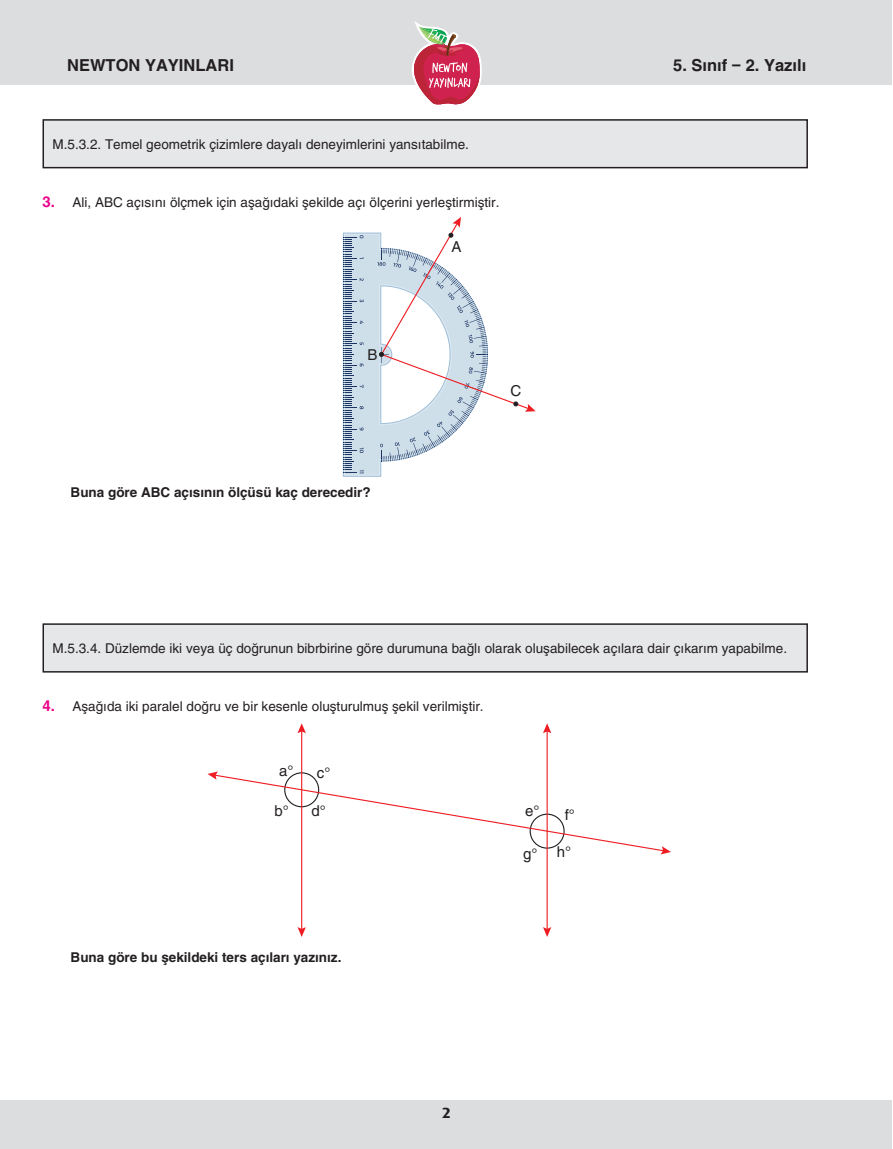
<style>
.page{position:relative;width:893px;height:1149px;background:#fff}
.page>*{position:absolute;margin:0;border:0;box-sizing:border-box;transform-origin:0 0}
.t1{font:700 16.5px "Helvetica BES";color:#231f20}
.t2{font:15px "Helvetica BES";color:#231f20}
.t3{font:700 15px "Dax";color:#231f20;scale:1.1 1}
.Tablo_ici{font:13.5px "Helvetica BES";color:#231f20}
.soru_bold{font:700 13.5px "Helvetica BES";color:#231f20}
.s1{font-weight:700;font-size:15px;color:#ed028c}
</style>
<div class="page">
<div style="left:0;top:1099px;width:892px;height:49px;background:#dcdddf"></div>
<div style="left:0;top:0;width:892px;height:85px;background:#dcdddf"></div>
<svg style="left:412px;top:21px;width:70px;height:84px"></svg>
<div style="left:43px;top:120px;width:764px;height:48px;background:#e6e7e9"></div>
<div style="left:43px;top:119px;width:765px;height:49px;border:2px solid #231f20"></div>
<svg style="left:343px;top:217px;width:193px;height:259px"></svg>
<div style="left:43px;top:624px;width:764px;height:47px;background:#e6e7e9"></div>
<div style="left:43px;top:623px;width:765px;height:49px;border:2px solid #231f20"></div>
<hr style="left:301px;top:729px;width:1px;height:200px;background:#ee1d23">
<svg style="left:298px;top:723px;width:8px;height:10px"></svg>
<svg style="left:298px;top:926px;width:8px;height:10px"></svg>
<svg style="left:207px;top:771px;width:464px;height:83px"></svg>
<hr style="left:547px;top:729px;width:1px;height:200px;background:#ee1d23">
<svg style="left:543px;top:723px;width:8px;height:10px"></svg>
<svg style="left:543px;top:926px;width:8px;height:10px"></svg>
<p class="t1" style="left:67px;top:52px;width:168px">NEWTON YAYINLARI</p>
<p class="t1" style="left:673px;top:52px;width:134px">5. Sınıf – 2. Yazılı</p>
<p class="Tablo_ici" style="left:53px;top:133px;width:418px">M.5.3.2. Temel geometrik çizimlere dayalı deneyimlerini yansıtabilme.</p>
<p class="Tablo_ici" style="left:43px;top:192px;width:458px"><span class="s1">3.</span> Ali, ABC açısını ölçmek için aşağıdaki şekilde açı ölçerini yerleştirmiştir.</p>
<p class="t2" style="left:367px;top:343px;width:12px">B</p>
<p class="soru_bold" style="left:71px;top:482px;width:302px">Buna göre ABC açısının ölçüsü kaç derecedir?</p>
<p class="t2" style="left:451px;top:235px;width:12px">A</p>
<p class="t2" style="left:510px;top:379px;width:12px">C</p>
<p class="Tablo_ici" style="left:53px;top:637px;width:736px">M.5.3.4. Düzlemde iki veya üç doğrunun bibrbirine göre durumuna bağlı olarak oluşabilecek açılara dair çıkarım yapabilme.</p>
<p class="Tablo_ici" style="left:43px;top:695px;width:443px"><span class="s1">4.</span> Aşağıda iki paralel doğru ve bir kesenle oluşturulmuş şekil verilmiştir.</p>
<p class="t2" style="left:279px;top:758px;width:16px">a°</p>
<p class="t2" style="left:317px;top:760px;width:15px">c°</p>
<p class="t2" style="left:275px;top:799px;width:16px">b°</p>
<p class="t2" style="left:311px;top:799px;width:16px">d°</p>
<p class="soru_bold" style="left:71px;top:946px;width:272px">Buna göre bu şekildeki ters açıları yazınız.</p>
<p class="t2" style="left:525px;top:799px;width:16px">e°</p>
<p class="t2" style="left:565px;top:802px;width:12px">f°</p>
<p class="t2" style="left:523px;top:841px;width:16px">g°</p>
<p class="t2" style="left:557px;top:839px;width:16px">h°</p>
<p class="t3" style="left:442px;top:1104px;width:10px">2</p>
</div>
